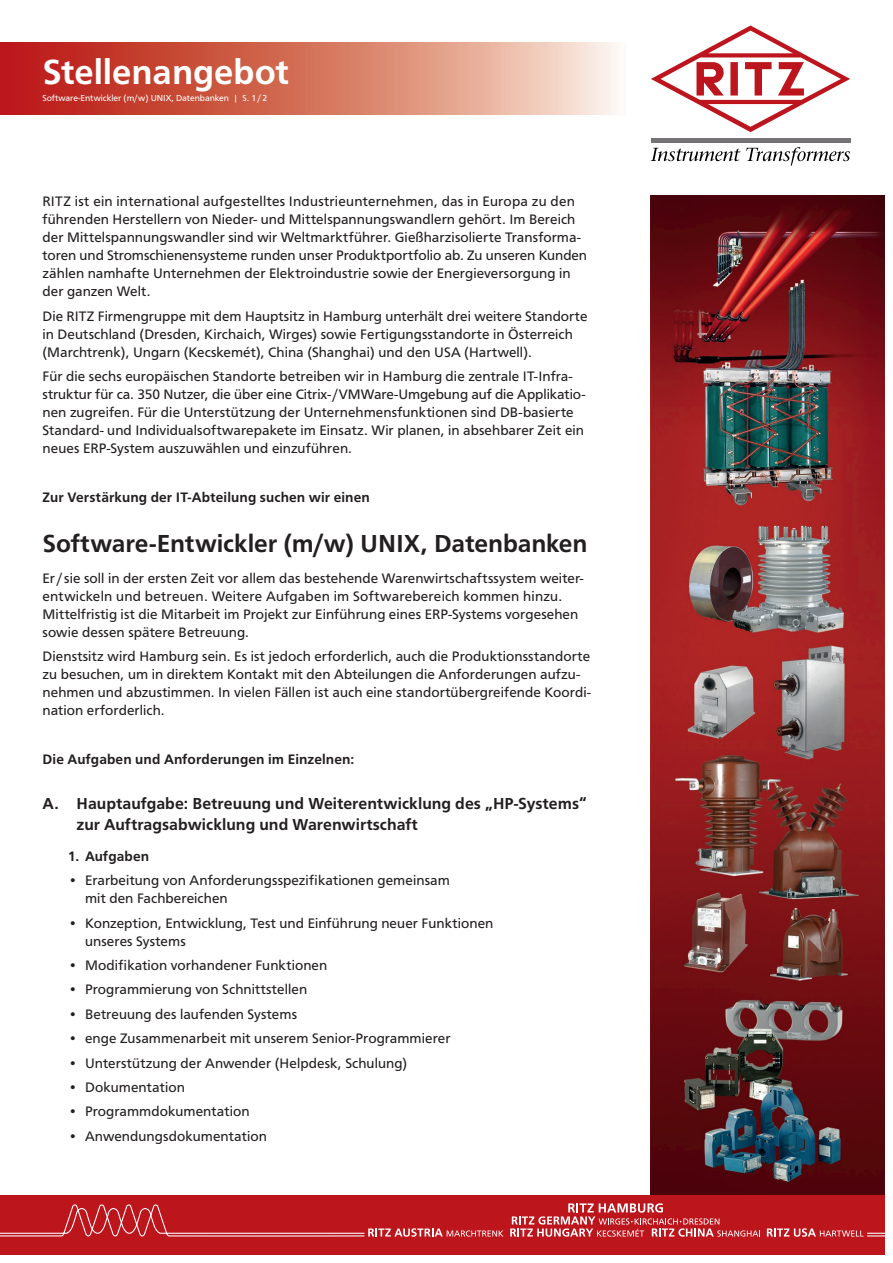
<style>
.page{position:relative;width:893px;height:1263px;background:#fff}
.page>*{position:absolute;margin:0;border:0;box-sizing:border-box;transform-origin:0 0}
.t1{font:500 36px "Front Page";color:#fff}
.t2{font:500 25.5px "Front Page";color:#231f20}
.t3{font:500 16.5px/21px "Front Page";letter-spacing:.005em;color:#231f20}
.t4{font:14.25px/18px "Front Page";letter-spacing:.005em;color:#231f20}
.t5{font:500 14.25px "Front Page";letter-spacing:.01em;color:#231f20}
.t6{font:9px "Front Page";color:#fff}
</style>
<div class="page">
<svg style="left:0;top:43px;width:618px;height:72px;background:#d67866"></svg>
<svg style="left:651px;top:147px;width:199px;height:19px"></svg>
<hr style="left:651px;top:138px;width:199px;height:4px;background:#747274">
<svg style="left:651px;top:26px;width:199px;height:106px"></svg>
<img style="left:651px;top:196px;width:233px;height:999px">
<div style="left:0;top:1195px;width:884px;height:59px;background:#bc151c"></div>
<svg style="left:0;top:1203px;width:884px;height:34px"></svg>
<h1 class="t1" style="left:43px;top:52px;width:248px">Stellenangebot</h1>
<p class="t6" style="left:43px;top:93px;width:226px">Software-Entwickler (m/w) UNIX, Datenbanken | S. 1/2</p>
<p class="t4" style="left:43px;top:193px;width:546px">RITZ ist ein international aufgestelltes Industrieunternehmen, das in Europa zu den führenden Herstellern von Nieder- und Mittelspannungswandlern gehört. Im Bereich der Mittelspannungswandler sind wir Weltmarktführer. Gießharzisolierte Transforma&shy;toren und Stromschienensysteme runden unser Produktportfolio ab. Zu unseren Kunden zählen namhafte Unternehmen der Elektroindustrie sowie der Energieversorgung in der ganzen Welt.</p>
<p class="t4" style="left:43px;top:307px;width:546px">Die RITZ Firmengruppe mit dem Hauptsitz in Hamburg unterhält drei weitere Standorte in Deutschland (Dresden, Kirchaich, Wirges) sowie Fertigungsstandorte in Österreich (Marchtrenk), Ungarn (Kecskemét), China (Shanghai) und den USA (Hartwell).</p>
<p class="t4" style="left:43px;top:367px;width:544px">Für die sechs europäischen Standorte betreiben wir in Hamburg die zentrale IT-Infra&shy;struktur für ca. 350 Nutzer, die über eine Citrix-/VMWare-Umgebung auf die Applikatio&shy;nen zugreifen. Für die Unterstützung der Unternehmensfunktionen sind DB-basierte Standard- und Individualsoftwarepakete im Einsatz. Wir planen, in absehbarer Zeit ein neues ERP-System auszuwählen und einzuführen.</p>
<p class="t5" style="left:43px;top:489px;width:329px">Zur Verstärkung der IT-Abteilung suchen wir einen</p>
<h2 class="t2" style="left:43px;top:529px;width:546px">Software-Entwickler (m/w) UNIX, Datenbanken</h2>
<p class="t4" style="left:43px;top:569px;width:542px">Er /sie soll in der ersten Zeit vor allem das bestehende Warenwirtschaftssystem weiter&shy;entwickeln und betreuen. Weitere Aufgaben im Softwarebereich kommen hinzu.<br>Mittelfristig ist die Mitarbeit im Projekt zur Einführung eines ERP-Systems vorgesehen sowie dessen spätere Betreuung.</p>
<p class="t4" style="left:43px;top:647px;width:550px">Dienstsitz wird Hamburg sein. Es ist jedoch erforderlich, auch die Produktionsstandorte zu besuchen, um in direktem Kontakt mit den Abteilungen die Anforderungen aufzu&shy;nehmen und abzustimmen. In vielen Fällen ist auch eine standortübergreifende Koordi&shy;nation erforderlich.</p>
<p class="t5" style="left:43px;top:751px;width:313px">Die Aufgaben und Anforderungen im Einzelnen:</p>
<p class="t3" style="left:77px;top:793px;width:512px;text-indent:-34px">A. Hauptaufgabe: Betreuung und Weiterentwicklung des „HP-Systems“ zur Auftragsabwicklung und Warenwirtschaft</p>
<p class="t5" style="left:68px;top:848px;width:83px">1. Aufgaben</p>
<p class="t4" style="left:85px;top:871px;width:366px;text-indent:-17px">• Erarbeitung von Anforderungsspezifikationen gemeinsam mit den Fachbereichen</p>
<p class="t4" style="left:85px;top:914px;width:410px;text-indent:-17px">• Konzeption, Entwicklung, Test und Einführung neuer Funktionen unseres Systems</p>
<p class="t4" style="left:68px;top:956px;width:261px">• Modifikation vorhandener Funktionen</p>
<p class="t4" style="left:68px;top:981px;width:241px">• Programmierung von Schnittstellen</p>
<p class="t4" style="left:68px;top:1005px;width:231px">• Betreuung des laufenden Systems</p>
<p class="t4" style="left:68px;top:1029px;width:384px">• enge Zusammenarbeit mit unserem Senior-Programmierer</p>
<p class="t4" style="left:68px;top:1054px;width:341px">• Unterstützung der Anwender (Helpdesk, Schulung)</p>
<p class="t4" style="left:68px;top:1078px;width:118px">• Dokumentation</p>
<p class="t4" style="left:68px;top:1102px;width:183px">• Programmdokumentation</p>
<p class="t4" style="left:68px;top:1127px;width:200px">• Anwendungsdokumentation</p>
</div>
